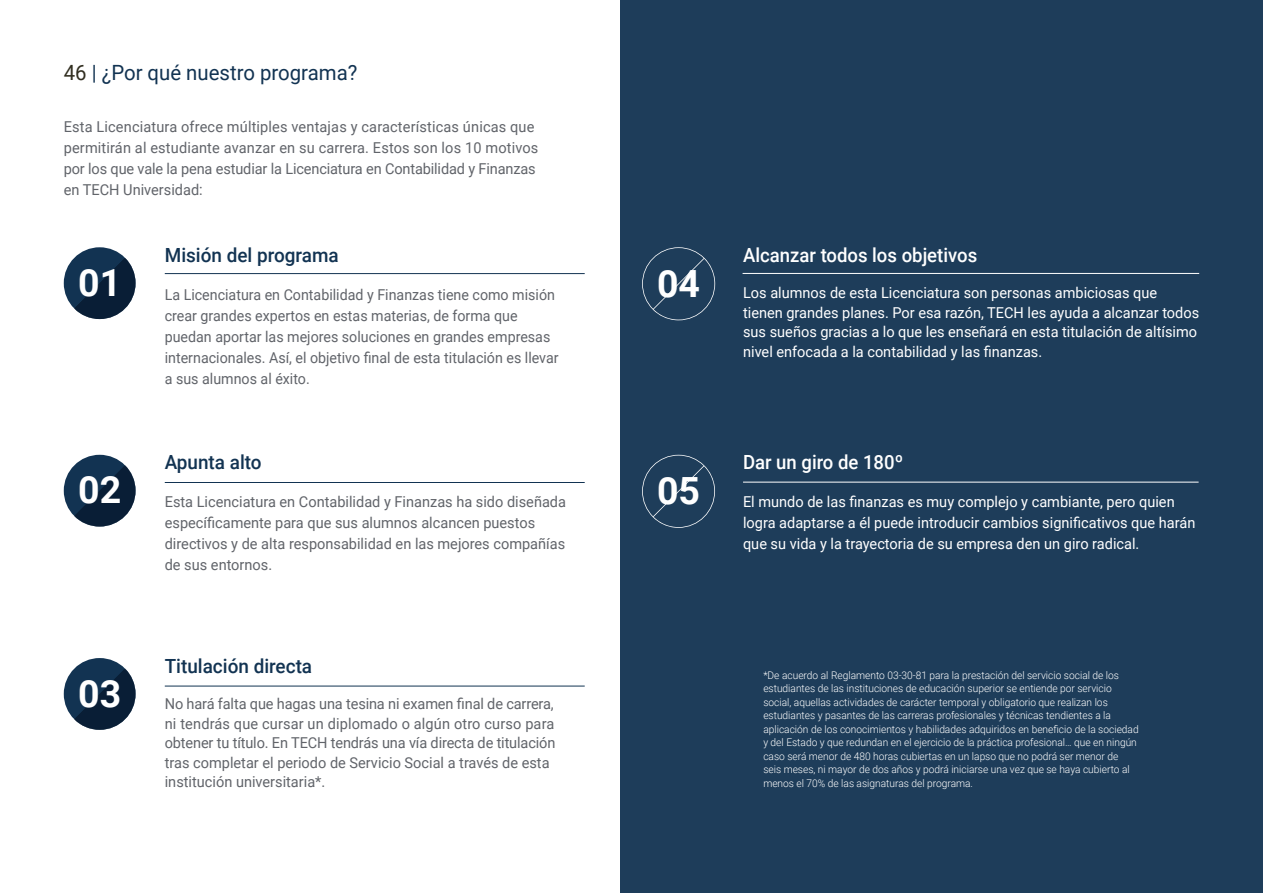
<style>
.page{position:relative;width:1263px;height:893px;background:#fff}
.page>*{position:absolute;margin:0;border:0;box-sizing:border-box;transform-origin:0 0}
.t1{font:700 37.5px "Roboto";color:#fff}
.t2{font:21px "Roboto";color:#123352}
.t3{font:500 19.5px "Roboto";color:#123352}
.t4{font:500 19.5px "Roboto";color:#fff;scale:.95 1}
.t5{font:15px/21px "Roboto";color:#61646a}
.t6{font:15px/19.5px "Roboto";color:#fff}
.t7{font:15px/21px "Roboto";color:#61646a;scale:.95 1}
.t8{font:300 10.5px/13.5px "Roboto";color:#fff}
.s1{color:#312e20}
</style>
<div class="page">
<div style="left:621px;top:0;width:642px;height:893px;background:#1e3d5a"></div>
<hr style="left:165px;top:273px;width:420px;height:1px;background:#123352">
<hr style="left:165px;top:482px;width:420px;height:1px;background:#123352">
<hr style="left:165px;top:686px;width:420px;height:1px;background:#123352">
<div style="left:64px;top:247px;width:72px;height:72px;background:#123352;border-radius:50%"></div>
<svg style="left:74px;top:258px;width:62px;height:61px"></svg>
<hr style="left:742px;top:273px;width:457px;height:1px;background:#fff">
<svg style="left:642px;top:247px;width:73px;height:73px"></svg>
<hr style="left:743px;top:482px;width:455px;height:1px;background:#fff">
<svg style="left:642px;top:455px;width:73px;height:73px"></svg>
<div style="left:64px;top:455px;width:72px;height:72px;background:#123352;border-radius:50%"></div>
<svg style="left:74px;top:465px;width:62px;height:62px"></svg>
<div style="left:64px;top:658px;width:72px;height:72px;background:#123352;border-radius:50%"></div>
<svg style="left:74px;top:669px;width:62px;height:61px"></svg>
<h2 class="t2" style="left:64px;top:57px;width:295px"><span class="s1">46</span> | ¿Por qué nuestro programa?</h2>
<p class="t5" style="left:64px;top:116px;width:476px">Esta Licenciatura ofrece múltiples ventajas y características únicas que permitirán al estudiante avanzar en su carrera. Estos son los 10 motivos por los que vale la pena estudiar la Licenciatura en Contabilidad y Finanzas en TECH Universidad:</p>
<h1 class="t1" style="left:78px;top:256px;width:45px">01</h1>
<h3 class="t3" style="left:165px;top:241px;width:176px">Misión del programa</h3>
<p class="t7" style="left:165px;top:284px;width:416px">La Licenciatura en Contabilidad y Finanzas tiene como misión crear grandes expertos en estas materias, de forma que puedan aportar las mejores soluciones en grandes empresas internacionales. Así, el objetivo final de esta titulación es llevar a sus alumnos al éxito.</p>
<h1 class="t1" style="left:657px;top:257px;width:45px">04</h1>
<h3 class="t3" style="left:165px;top:449px;width:98px">Apunta alto</h3>
<p class="t5" style="left:165px;top:491px;width:403px">Esta Licenciatura en Contabilidad y Finanzas ha sido diseñada específicamente para que sus alumnos alcancen puestos directivos y de alta responsabilidad en las mejores compañías de sus entornos.</p>
<h1 class="t1" style="left:78px;top:464px;width:45px">02</h1>
<h1 class="t1" style="left:657px;top:464px;width:45px">05</h1>
<h3 class="t4" style="left:743px;top:241px;width:248px">Alcanzar todos los objetivos</h3>
<p class="t6" style="left:743px;top:283px;width:458px">Los alumnos de esta Licenciatura son personas ambiciosas que tienen grandes planes. Por esa razón, TECH les ayuda a alcanzar todos sus sueños gracias a lo que les enseñará en esta titulación de altísimo nivel enfocada a la contabilidad y las finanzas.</p>
<h3 class="t4" style="left:743px;top:449px;width:170px">Dar un giro de 180º</h3>
<p class="t6" style="left:743px;top:491px;width:454px;line-height:21px">El mundo de las finanzas es muy complejo y cambiante, pero quien logra adaptarse a él puede introducir cambios significativos que harán que su vida y la trayectoria de su empresa den un giro radical.</p>
<h3 class="t3" style="left:165px;top:652px;width:149px">Titulación directa</h3>
<p class="t5" style="left:165px;top:693px;width:392px;line-height:19.5px">No hará falta que hagas una tesina ni examen final de carrera, ni tendrás que cursar un diplomado o algún otro curso para obtener tu título. En TECH tendrás una vía directa de titulación tras completar el periodo de Servicio Social a través de esta institución universitaria*.</p>
<h1 class="t1" style="left:78px;top:667px;width:45px">03</h1>
<p class="t8" style="left:763px;top:668px;width:377px">*De acuerdo al Reglamento 03-30-81 para la prestación del servicio social de los estudiantes de las instituciones de educación superior se entiende por servicio social, aquellas actividades de carácter temporal y obligatorio que realizan los estudiantes y pasantes de las carreras profesionales y técnicas tendientes a la aplicación de los conocimientos y habilidades adquiridos en beneficio de la sociedad y del Estado y que redundan en el ejercicio de la práctica profesional… que en ningún caso será menor de 480 horas cubiertas en un lapso que no podrá ser menor de seis meses, ni mayor de dos años y podrá iniciarse una vez que se haya cubierto al menos el 70% de las asignaturas del programa.</p>
</div>
